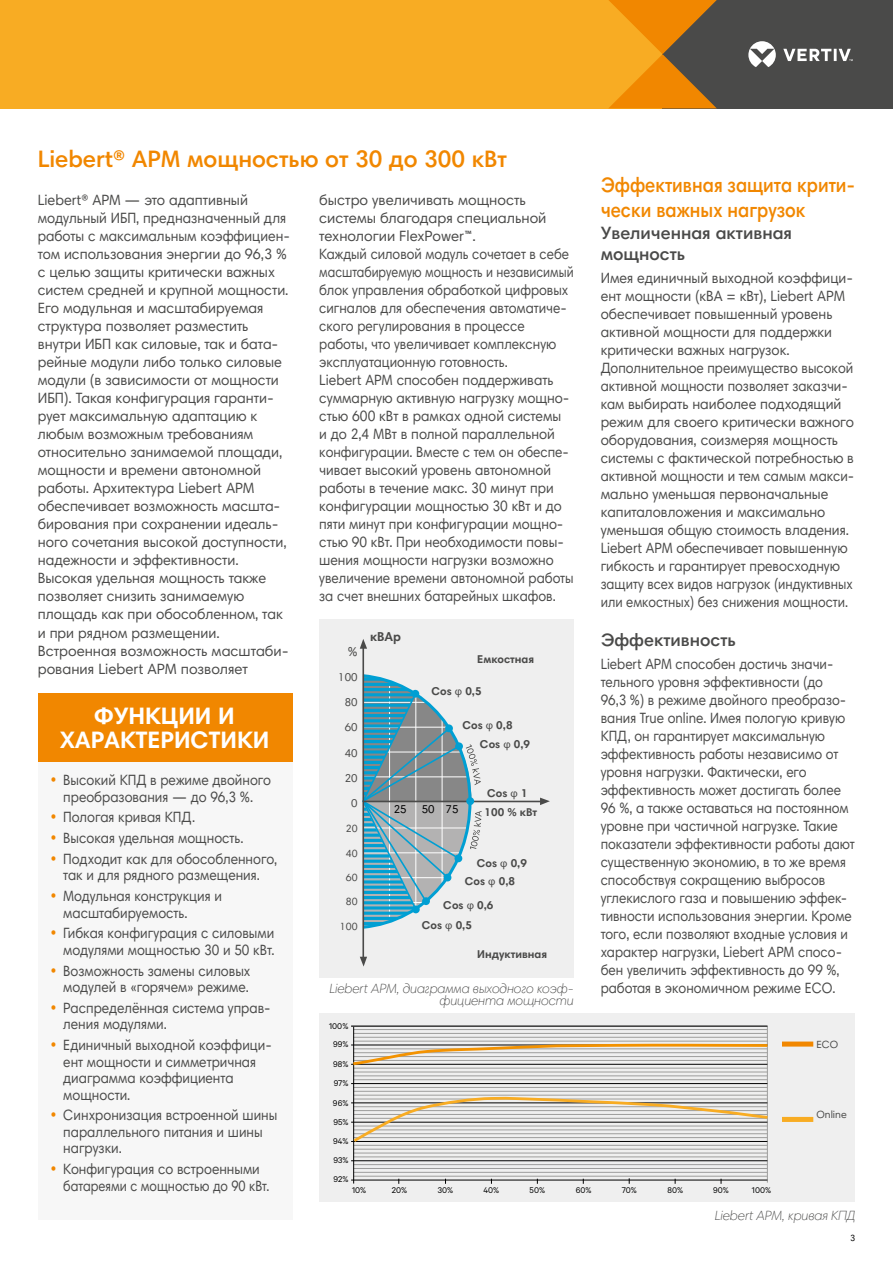
<style>
.page{position:relative;width:893px;height:1263px;background:#fff}
.page>*{position:absolute;margin:0;border:0;box-sizing:border-box;transform-origin:0 0}
.t1{font:600 24px "Harmonia Sans Pro Cyr";color:#f18700}
.t2{font:700 24px/24px "Harmonia Sans Pro Cyr";color:#fff;text-align:center}
.t3{font:600 21px/25.2px "Harmonia Sans Pro Cyr";color:#f18700;scale:.88 1}
.t4{font:600 18px/21.6px "Harmonia Sans Pro Cyr";color:#4a4a49}
.t5{font:15px/18px "Harmonia Sans Pro Cyr";color:#4a4a49;scale:.95 1}
.t6{font:15px/18px "Harmonia Sans Pro Cyr";color:#4a4a49}
.t7{font:15px/18px "Harmonia Sans Pro Cyr";color:#4a4a49;scale:.89 1}
.t8{font:15px/18px "Harmonia Sans Pro Cyr";color:#4a4a49;scale:.93 1}
.t9{font:15px/20.7px "Harmonia Sans Pro Cyr";color:#4a4a49;scale:.9 1}
.t10{font:italic 300 13.5px/12.8px "Harmonia Sans Pro Cyr";color:#4a4a49;text-align:right}
.t11{font:700 13.05px "Harmonia Sans Pro Cyr";color:#4a4a49}
.t12{font:12.9px "Harmonia Sans Pro Cyr";color:#4a4a49}
.t13{font:700 11.4px "Harmonia Sans Pro Cyr";color:#4a4a49}
.t14{font:11.4px "Harmonia Sans Pro Cyr";color:#4a4a49}
.t15{font:11.4px "Harmonia Sans Pro Cyr";color:#000}
.t16{font:10.5px "Harmonia Sans Pro Cyr";color:#4a4a49}
.t17{font:9.3px/19px "Calibre";color:#000;text-align:center}
.t18{font:9.3px "Calibre";color:#010202}
.t19{font:9px "Harmonia Sans Pro Cyr";color:#000}
.s1{font-family:"Myriad Pro";font-weight:400}
</style>
<div class="page">
<div style="left:0;top:0;width:663px;height:108px;background:#f8ac23"></div>
<div style="left:663px;top:0;width:230px;height:108px;background:#4a4a49"></div>
<svg style="left:609px;top:0;width:108px;height:108px"></svg>
<svg style="left:748px;top:41px;width:105px;height:26px"></svg>
<div style="left:38px;top:761px;width:254px;height:459px;background:#f7f7f7"></div>
<div style="left:38px;top:693px;width:254px;height:68px;background:#f18700"></div>
<div style="left:319px;top:619px;width:255px;height:359px;background:#efefef"></div>
<svg style="left:540px;top:798px;width:10px;height:7px"></svg>
<hr style="left:364px;top:801px;width:177px;height:1px;background:#4a4a49">
<svg style="left:360px;top:639px;width:122px;height:327px"></svg>
<div style="left:466px;top:797px;width:8px;height:8px;background:#009fd3;border-radius:50%"></div>
<div style="left:319px;top:1013px;width:536px;height:188px;background:#efefef"></div>
<svg style="left:351px;top:1026px;width:417px;height:157px"></svg>
<hr style="left:351px;top:1026px;width:416px;height:1px;background:#000">
<hr style="left:351px;top:1083px;width:416px;height:1px;background:#000">
<hr style="left:351px;top:1160px;width:416px;height:1px;background:#000">
<hr style="left:351px;top:1180px;width:416px;height:1px;background:#000">
<svg style="left:351px;top:1095px;width:417px;height:49px"></svg>
<svg style="left:351px;top:1042px;width:417px;height:25px"></svg>
<div style="left:782px;top:1117px;width:31px;height:5px;background:#f8ac23"></div>
<div style="left:782px;top:1041px;width:31px;height:5px;background:#f18700"></div>
<h1 class="t1" style="left:38px;top:143px;width:471px">Liebert® APM мощностью от 30 до 300 кВт</h1>
<p class="t5" style="left:38px;top:191px;width:267px">Liebert® APM — это адаптивный модульный ИБП, предназначенный для работы с максимальным коэффициен&shy;том использования энергии до 96,3 % с целью защиты критически важных систем средней и крупной мощности.<br>Его модульная и масштабируемая структура позволяет разместить внутри ИБП как силовые, так и бата&shy;рейные модули либо только силовые модули (в зависимости от мощности ИБП). Такая конфигурация гаранти&shy;рует максимальную адаптацию к любым возможным требованиям относительно занимаемой площади, мощности и времени автономной работы. Архитектура Liebert APM обеспечивает возможность масшта&shy;бирования при сохранении идеаль&shy;ного сочетания высокой доступности, надежности и эффективности.<br>Высокая удельная мощность также позволяет снизить занимаемую площадь как при обособленном, так и при рядном размещении.<br>Встроенная возможность масштаби&shy;рования Liebert APM позволяет</p>
<h1 class="t2" style="left:60px;top:703px;width:211px">ФУНКЦИИ И<br>ХАРАКТЕРИСТИКИ</h1>
<p class="t9" style="left:63px;top:771px;width:232px;line-height:16.5px">Высокий КПД в режиме двойного преобразования — до 96,3 %.</p>
<p class="t9" style="left:63px;top:807px;width:239px">Пологая кривая КПД.<br>Высокая удельная мощность.<br>Подходит как для обособленного,</p>
<p class="t9" style="left:63px;top:865px;width:220px">так и для рядного размещения.<br>Модульная конструкция и</p>
<p class="t9" style="left:63px;top:902px;width:236px">масштабируемость.<br>Гибкая конфигурация с силовыми</p>
<p class="t9" style="left:63px;top:939px;width:236px">модулями мощностью 30 и 50 кВт.<br>Возможность замены силовых</p>
<p class="t9" style="left:63px;top:976px;width:232px">модулей в «горячем» режиме.<br>Распределённая система управ-</p>
<p class="t9" style="left:63px;top:1014px;width:233px">ления модулями.<br>Единичный выходной коэффици-</p>
<p class="t9" style="left:63px;top:1053px;width:216px;line-height:16.5px">ент мощности и симметричная диаграмма коэффициента мощности.</p>
<p class="t9" style="left:63px;top:1107px;width:239px;line-height:16.5px">Синхронизация встроенной шины параллельного питания и шины нагрузки.</p>
<p class="t9" style="left:63px;top:1160px;width:230px;line-height:16.5px">Конфигурация со встроенными батареями с мощностью до 90 кВт.</p>
<p class="t6" style="left:319px;top:191px;width:256px">быстро увеличивать мощность системы благодаря специальной технологии FlexPower™.<br>Каждый силовой модуль сочетает в себе масштабируемую мощность и независимый блок управления обработкой цифровых сигналов для обеспечения автоматиче&shy;ского регулирования в процессе работы, что увеличивает комплексную эксплуатационную готовность.<br>Liebert APM способен поддерживать суммарную активную нагрузку мощно&shy;стью 600 кВт в рамках одной системы<br>и до 2,4 МВт в полной параллельной конфигурации. Вместе с тем он обеспе&shy;чивает высокий уровень автономной работы в течение макс. 30 минут при конфигурации мощностью 30 кВт и до пяти минут при конфигурации мощно&shy;стью 90 кВт. При необходимости повы&shy;шения мощности нагрузки возможно увеличение времени автономной работы за счет внешних батарейных шкафов.</p>
<p class="t12" style="left:348px;top:643px;width:11px">%</p>
<p class="t14" style="left:338px;top:670px;width:21px">100</p>
<p class="t14" style="left:345px;top:695px;width:14px">80</p>
<p class="t14" style="left:345px;top:720px;width:14px">60</p>
<p class="t14" style="left:345px;top:746px;width:14px">40</p>
<p class="t14" style="left:345px;top:771px;width:14px">20</p>
<p class="t14" style="left:351px;top:796px;width:8px">0</p>
<p class="t16" style="left:346px;top:822px;width:13px">20</p>
<p class="t16" style="left:346px;top:846px;width:13px">40</p>
<p class="t16" style="left:346px;top:871px;width:13px">60</p>
<p class="t16" style="left:346px;top:895px;width:13px">80</p>
<p class="t16" style="left:340px;top:919px;width:19px">100</p>
<p class="t11" style="left:370px;top:628px;width:32px">кВАр</p>
<p class="t13" style="left:477px;top:652px;width:58px">Емкостная</p>
<p class="t13" style="left:431px;top:684px;width:52px">Cos <span class="s1">φ</span> 0,5</p>
<p class="t13" style="left:462px;top:718px;width:52px">Cos <span class="s1">φ</span> 0,8</p>
<p class="t13" style="left:480px;top:737px;width:52px">Cos <span class="s1">φ</span> 0,9</p>
<p class="t13" style="left:487px;top:785px;width:42px">Cos <span class="s1">φ</span> 1</p>
<p class="t15" style="left:394px;top:802px;width:14px">25</p>
<p class="t15" style="left:422px;top:802px;width:38px">50 75</p>
<p class="t13" style="left:485px;top:804px;width:54px">100 % кВт</p>
<p class="t13" style="left:477px;top:856px;width:52px">Cos <span class="s1">φ</span> 0,9</p>
<p class="t13" style="left:465px;top:873px;width:52px">Cos <span class="s1">φ</span> 0,8</p>
<p class="t13" style="left:443px;top:898px;width:52px">Cos <span class="s1">φ</span> 0,6</p>
<p class="t13" style="left:422px;top:918px;width:52px">Cos <span class="s1">φ</span> 0,5</p>
<p class="t13" style="left:477px;top:947px;width:71px">Индуктивная</p>
<p class="t10" style="left:329px;top:981px;width:246px">Liebert APM, диаграмма выходного коэф&shy;фициента мощности</p>
<h2 class="t3" style="left:601px;top:172px;width:291px">Эффективная защита крити&shy;чески важных нагрузок</h2>
<p class="t4" style="left:601px;top:221px;width:193px">Увеличенная активная мощность</p>
<p class="t8" style="left:601px;top:268px;width:274px">Имея единичный выходной коэффици&shy;ент мощности (кВА = кВт), Liebert APM обеспечивает повышенный уровень активной мощности для поддержки критически важных нагрузок.<br>Дополнительное преимущество высокой активной мощности позволяет заказчи&shy;кам выбирать наиболее подходящий режим для своего критически важного оборудования, соизмеряя мощность системы с фактической потребностью в активной мощности и тем самым макси&shy;мально уменьшая первоначальные капиталовложения и максимально уменьшая общую стоимость владения.<br>Liebert APM обеспечивает повышенную гибкость и гарантирует превосходную защиту всех видов нагрузок (индуктивных или емкостных) без снижения мощности.</p>
<p class="t4" style="left:601px;top:629px;width:137px">Эффективность</p>
<p class="t7" style="left:601px;top:654px;width:287px">Liebert APM способен достичь значи&shy;тельного уровня эффективности (до<br>96,3 %) в режиме двойного преобразо&shy;вания True online. Имея пологую кривую КПД, он гарантирует максимальную эффективность работы независимо от уровня нагрузки. Фактически, его эффективность может достигать более 96 %, а также оставаться на постоянном уровне при частичной нагрузке. Такие показатели эффективности работы дают существенную экономию, в то же время способствуя сокращению выбросов углекислого газа и повышению эффек&shy;тивности использования энергии. Кроме того, если позволяют входные условия и характер нагрузки, Liebert APM спосо&shy;бен увеличить эффективность до 99 %, работая в экономичном режиме ECO.</p>
<p class="t17" style="left:329px;top:1016px;width:21px;line-height:18.5px">100%<br>99%</p>
<p class="t17" style="left:333px;top:1054px;width:17px;text-align:left">98%<br>97%</p>
<p class="t17" style="left:333px;top:1093px;width:17px;text-align:justify">96% 95% 94% 93% 92%</p>
<p class="t16" style="left:816px;top:1108px;width:32px">Online</p>
<p class="t16" style="left:816px;top:1037px;width:23px">ECO</p>
<p class="t17" style="left:352px;top:1180px;width:16px">10%</p>
<p class="t17" style="left:392px;top:1180px;width:17px">20%</p>
<p class="t18" style="left:438px;top:1184px;width:17px">30%</p>
<p class="t18" style="left:483px;top:1184px;width:17px">40%</p>
<p class="t18" style="left:530px;top:1184px;width:17px">50%</p>
<p class="t18" style="left:576px;top:1184px;width:17px">60%</p>
<p class="t18" style="left:622px;top:1184px;width:17px">70%</p>
<p class="t18" style="left:668px;top:1184px;width:17px">80%</p>
<p class="t18" style="left:713px;top:1184px;width:17px">90%</p>
<p class="t18" style="left:752px;top:1184px;width:21px">100%</p>
<p class="t10" style="left:715px;top:1208px;width:142px">Liebert APM, кривая КПД</p>
<p class="t19" style="left:850px;top:1232px;width:7px">3</p>
</div>
